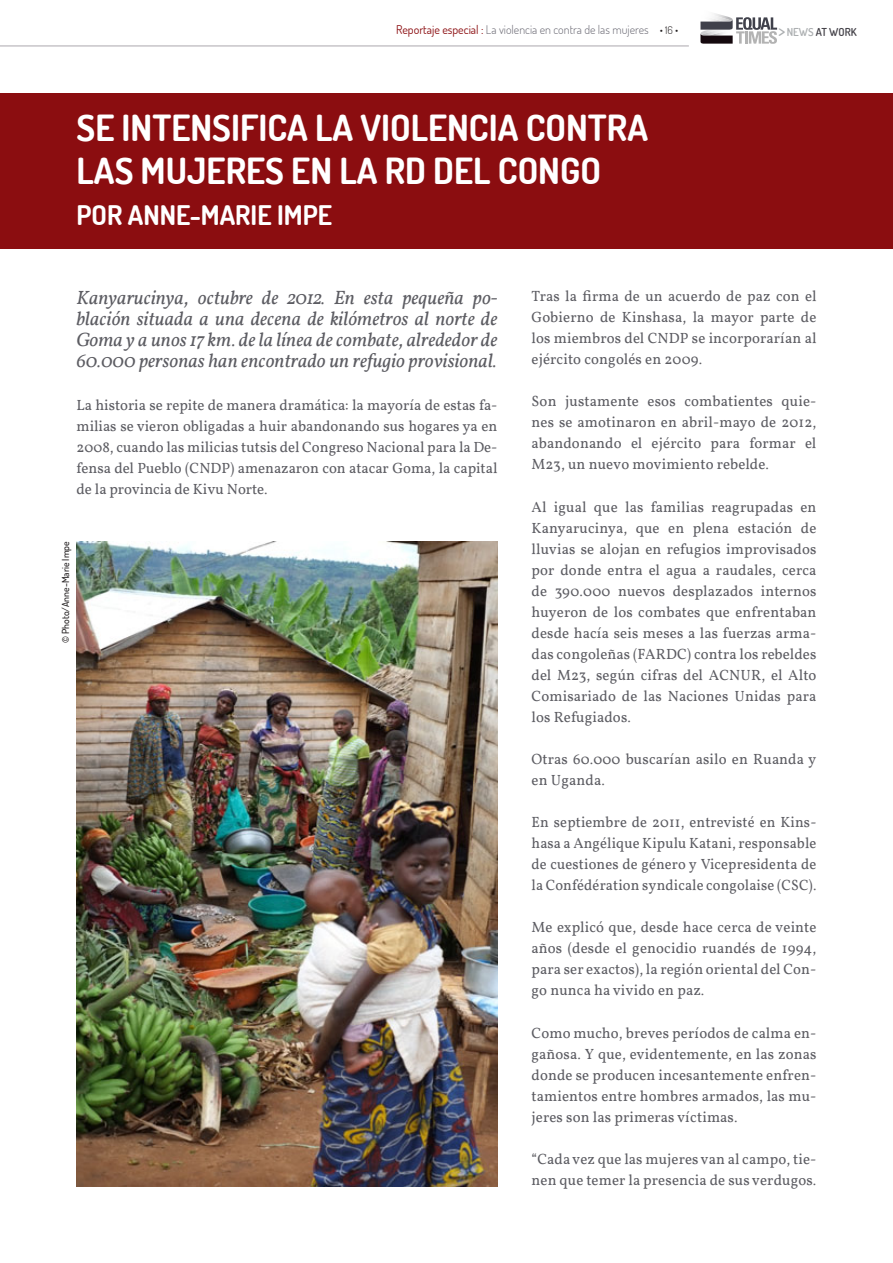
<style>
.page{position:relative;width:893px;height:1263px;background:#fff}
.page>*{position:absolute;margin:0;border:0;box-sizing:border-box;transform-origin:0 0}
.t1{font:700 36px/43.2px "Dosis";color:#fff}
.t2{font:700 27px "Dosis";color:#fff}
.t3{font:italic 19.5px/21px "Vollkorn";color:#5c5c62;text-align:justify}
.t4{font:15px/21px "Vollkorn";letter-spacing:.01em;color:#5c5c62;text-align:justify}
.t5{font:300 12px "Dosis";color:#6c6b75}
.t6{font:600 10.95px "Dosis";color:#444249}
.t7{font:500 9.75px "Dosis";color:#231f20}
.s1{font-weight:400;color:#8b0d10}
.s2{font-size:10.5px;color:#231f20}
.s3{font-weight:500;font-size:17.85px;color:#acafb1}
.s4{color:#acafb1}
</style>
<div class="page">
<hr style="left:0;top:46px;width:689px;height:1px;background:#aba7ad">
<img style="left:714px;top:13px;width:14px;height:4px">
<img style="left:714px;top:15px;width:10px;height:2px">
<svg style="left:700px;top:17px;width:77px;height:27px"></svg>
<img style="left:77px;top:541px;width:420px;height:645px">
<div style="left:0;top:94px;width:893px;height:155px;background:#8b0d10"></div>
<p class="t5" style="left:396px;top:22px;width:283px"><span class="s1">Reportaje especial :</span> La violencia en contra de las mujeres <span class="s2">• 16 •</span></p>
<p class="t6" style="left:778px;top:25px;width:80px"><span class="s3">&gt;</span> <span class="s4">NEWS</span> AT WORK</p>
<h1 class="t1" style="left:77px;top:105px;width:573px">SE INTENSIFICA LA VIOLENCIA CONTRA<br>LAS MUJERES EN LA RD DEL CONGO</h1>
<h2 class="t2" style="left:77px;top:197px;width:257px">POR ANNE-MARIE IMPE</h2>
<h3 class="t3" style="left:77px;top:287px;width:422px">Kanyarucinya, octubre de 2012. En esta pequeña po&shy;blación situada a una decena de kilómetros al norte de Goma y a unos 17 km. de la línea de combate, alrededor de 60.000 personas han encontrado un refugio provisional.</h3>
<p class="t4" style="left:77px;top:394px;width:422px">La historia se repite de manera dramática: la mayoría de estas fa&shy;milias se vieron obligadas a huir abandonando sus hogares ya en 2008, cuando las milicias tutsis del Congreso Nacional para la De&shy;fensa del Pueblo (CNDP) amenazaron con atacar Goma, la capital de la provincia de Kivu Norte.</p>
<p class="t7" style="left:59px;top:643px;width:103px;rotate:-90deg">© Photo/Anne-Marie Impe</p>
<p class="t4" style="left:531px;top:286px;width:286px">Tras la firma de un acuerdo de paz con el Gobierno de Kinshasa, la mayor parte de los miembros del CNDP se incorporarían al ejército congolés en 2009.</p>
<p class="t4" style="left:531px;top:391px;width:286px">Son justamente esos combatientes quie&shy;nes se amotinaron en abril-mayo de 2012, abandonando el ejército para formar el M23, un nuevo movimiento rebelde.</p>
<p class="t4" style="left:531px;top:496px;width:286px">Al igual que las familias reagrupadas en Kanyarucinya, que en plena estación de lluvias se alojan en refugios improvisados por donde entra el agua a raudales, cerca de 390.000 nuevos desplazados internos huyeron de los combates que enfrentaban desde hacía seis meses a las fuerzas arma&shy;das congoleñas (FARDC) contra los rebeldes del M23, según cifras del ACNUR, el Alto Comisariado de las Naciones Unidas para los Refugiados.</p>
<p class="t4" style="left:531px;top:748px;width:286px">Otras 60.000 buscarían asilo en Ruanda y en Uganda.</p>
<p class="t4" style="left:531px;top:812px;width:286px">En septiembre de 2011, entrevisté en Kins&shy;hasa a Angélique Kipulu Katani, responsable de cuestiones de género y Vicepresidenta de la Confédération syndicale congolaise (CSC).</p>
<p class="t4" style="left:531px;top:917px;width:286px">Me explicó que, desde hace cerca de veinte años (desde el genocidio ruandés de 1994, para ser exactos), la región oriental del Con&shy;go nunca ha vivido en paz.</p>
<p class="t4" style="left:531px;top:1022px;width:286px">Como mucho, breves períodos de calma en&shy;gañosa. Y que, evidentemente, en las zonas donde se producen incesantemente enfren&shy;tamientos entre hombres armados, las mu&shy;jeres son las primeras víctimas.</p>
<p class="t4" style="left:531px;top:1148px;width:286px">“Cada vez que las mujeres van al campo, tie&shy;nen que temer la presencia de sus verdugos.</p>
</div>
